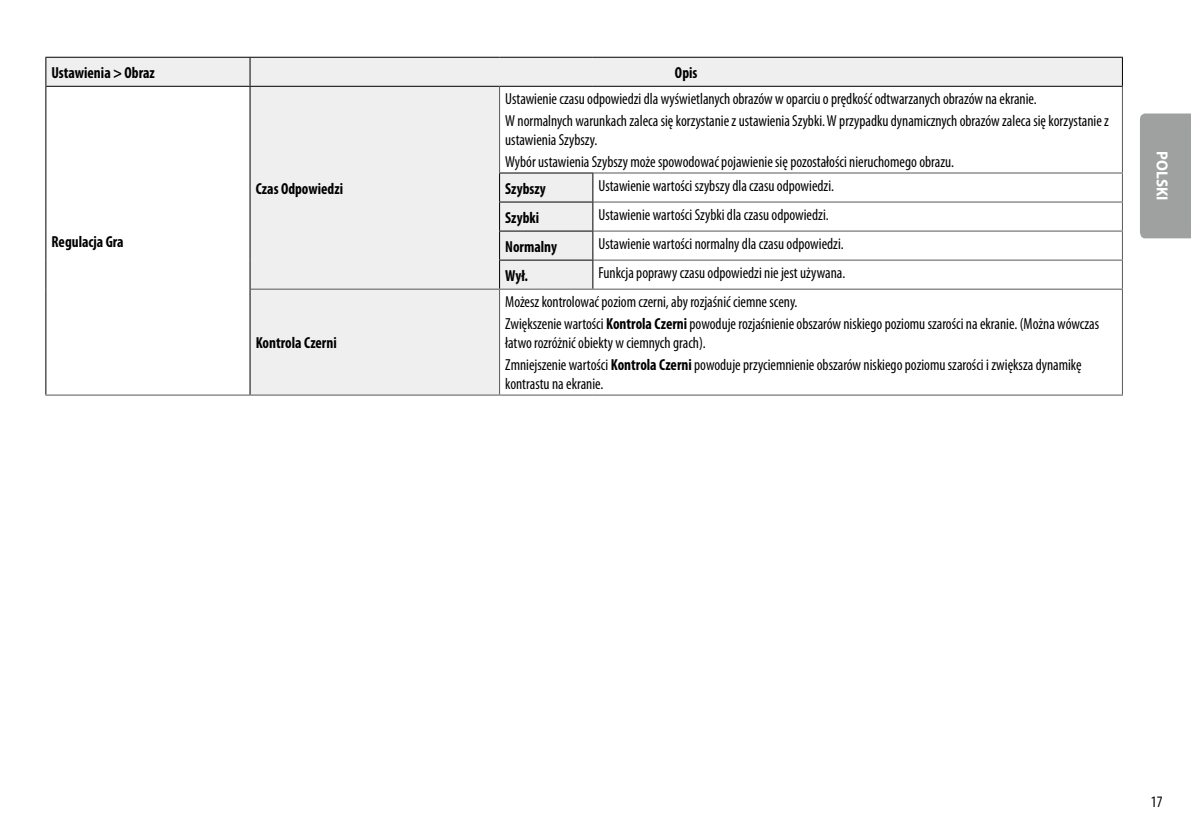
<style>
.page{position:relative;width:1191px;height:840px;background:#fff}
.page>*{position:absolute;margin:0;border:0;box-sizing:border-box;transform-origin:0 0}
.t1{font:condensed 16px/22px "Myriad Pro";color:#000;scale:.95 1}
.t2{font:700 condensed 16px "Myriad Pro";color:#000;scale:.95 1}
.t3{font:700 16px "Myriad Pro";color:#fff;scale:.95 1}
.s1{font-weight:700}
</style>
<div class="page">
<div style="left:1140px;top:113px;width:51px;height:125px;background:#9fa0a0"></div>
<svg style="left:46px;top:58px;width:1076px;height:336px"></svg>
<svg style="left:1122px;top:58px;width:1px;height:28px"></svg>
<hr style="left:593px;top:172px;width:530px;height:1px;background:#595757">
<hr style="left:593px;top:201px;width:530px;height:1px;background:#595757">
<hr style="left:593px;top:230px;width:530px;height:1px;background:#595757">
<hr style="left:593px;top:259px;width:530px;height:1px;background:#595757">
<hr style="left:499px;top:289px;width:1px;height:105px;background:#595757">
<hr style="left:593px;top:288px;width:530px;height:1px;background:#595757">
<hr style="left:499px;top:394px;width:94px;height:1px;background:#595757">
<hr style="left:593px;top:394px;width:530px;height:1px;background:#595757">
<hr style="left:250px;top:86px;width:249px;height:1px;background:#000">
<hr style="left:499px;top:86px;width:94px;height:1px;background:#000">
<hr style="left:593px;top:86px;width:530px;height:1px;background:#000">
<hr style="left:45px;top:57px;width:205px;height:1px;background:#000">
<svg style="left:45px;top:58px;width:1px;height:28px"></svg>
<hr style="left:250px;top:57px;width:249px;height:1px;background:#000">
<svg style="left:249px;top:58px;width:1px;height:28px"></svg>
<hr style="left:499px;top:57px;width:94px;height:1px;background:#000">
<hr style="left:593px;top:57px;width:530px;height:1px;background:#000">
<hr style="left:45px;top:86px;width:205px;height:1px;background:#000">
<hr style="left:1122px;top:87px;width:1px;height:85px;background:#595757">
<svg style="left:1122px;top:173px;width:1px;height:115px"></svg>
<hr style="left:1122px;top:289px;width:1px;height:105px;background:#595757">
<hr style="left:499px;top:172px;width:94px;height:1px;background:#000">
<hr style="left:499px;top:201px;width:94px;height:1px;background:#000">
<hr style="left:499px;top:230px;width:94px;height:1px;background:#000">
<hr style="left:499px;top:259px;width:94px;height:1px;background:#000">
<svg style="left:499px;top:173px;width:1px;height:115px"></svg>
<svg style="left:592px;top:173px;width:1px;height:115px"></svg>
<hr style="left:45px;top:87px;width:1px;height:86px;background:#000">
<svg style="left:45px;top:173px;width:1px;height:116px"></svg>
<hr style="left:45px;top:289px;width:1px;height:105px;background:#000">
<hr style="left:45px;top:394px;width:205px;height:1px;background:#595757">
<hr style="left:249px;top:289px;width:1px;height:105px;background:#000">
<hr style="left:250px;top:288px;width:249px;height:1px;background:#595757">
<hr style="left:249px;top:87px;width:1px;height:86px;background:#000">
<svg style="left:249px;top:173px;width:1px;height:116px"></svg>
<hr style="left:250px;top:394px;width:249px;height:1px;background:#595757">
<hr style="left:499px;top:87px;width:1px;height:85px;background:#595757">
<hr style="left:499px;top:288px;width:94px;height:1px;background:#595757">
<p class="t2" style="left:52px;top:62px;width:110px">Ustawienia &gt; Obraz</p>
<p class="t2" style="left:675px;top:62px;width:25px">Opis</p>
<p class="t2" style="left:52px;top:231px;width:77px">Regulacja Gra</p>
<p class="t2" style="left:256px;top:178px;width:93px">Czas Odpowiedzi</p>
<p class="t2" style="left:256px;top:332px;width:87px">Kontrola Czerni</p>
<p class="t1" style="left:505px;top:87px;width:637px">Ustawienie czasu odpowiedzi dla wyświetlanych obrazów w oparciu o prędkość odtwarzanych obrazów na ekranie.<br>W normalnych warunkach zaleca się korzystanie z ustawienia Szybki. W przypadku dynamicznych obrazów zaleca się korzystanie z</p>
<p class="t1" style="left:505px;top:129px;width:474px">ustawienia Szybszy.<br>Wybór ustawienia Szybszy może spowodować pojawienie się pozostałości nieruchomego obrazu.</p>
<p class="t2" style="left:505px;top:178px;width:44px">Szybszy</p>
<p class="t1" style="left:598px;top:174px;width:249px">Ustawienie wartości szybszy dla czasu odpowiedzi.</p>
<p class="t2" style="left:505px;top:207px;width:37px">Szybki</p>
<p class="t1" style="left:598px;top:203px;width:244px">Ustawienie wartości Szybki dla czasu odpowiedzi.</p>
<p class="t2" style="left:505px;top:236px;width:56px">Normalny</p>
<p class="t1" style="left:598px;top:232px;width:260px">Ustawienie wartości normalny dla czasu odpowiedzi.</p>
<p class="t2" style="left:505px;top:265px;width:26px">Wył.</p>
<p class="t1" style="left:598px;top:261px;width:261px">Funkcja poprawy czasu odpowiedzi nie jest używana.</p>
<p class="t1" style="left:505px;top:290px;width:626px">Możesz kontrolować poziom czerni, aby rozjaśnić ciemne sceny.<br>Zwiększenie wartości <span class="s1">Kontrola Czerni</span> powoduje rozjaśnienie obszarów niskiego poziomu szarości na ekranie. (Można wówczas</p>
<p class="t1" style="left:505px;top:331px;width:608px">łatwo rozróżnić obiekty w ciemnych grach).<br>Zmniejszenie wartości <span class="s1">Kontrola Czerni</span> powoduje przyciemnienie obszarów niskiego poziomu szarości i zwiększa dynamikę</p>
<p class="t1" style="left:505px;top:372px;width:103px">kontrastu na ekranie.￼</p>
<p class="t3" style="left:1172px;top:151px;width:53px;rotate:90deg">POLSKI</p>
<p class="t1" style="left:1151px;top:789px;width:14px">17</p>
</div>
